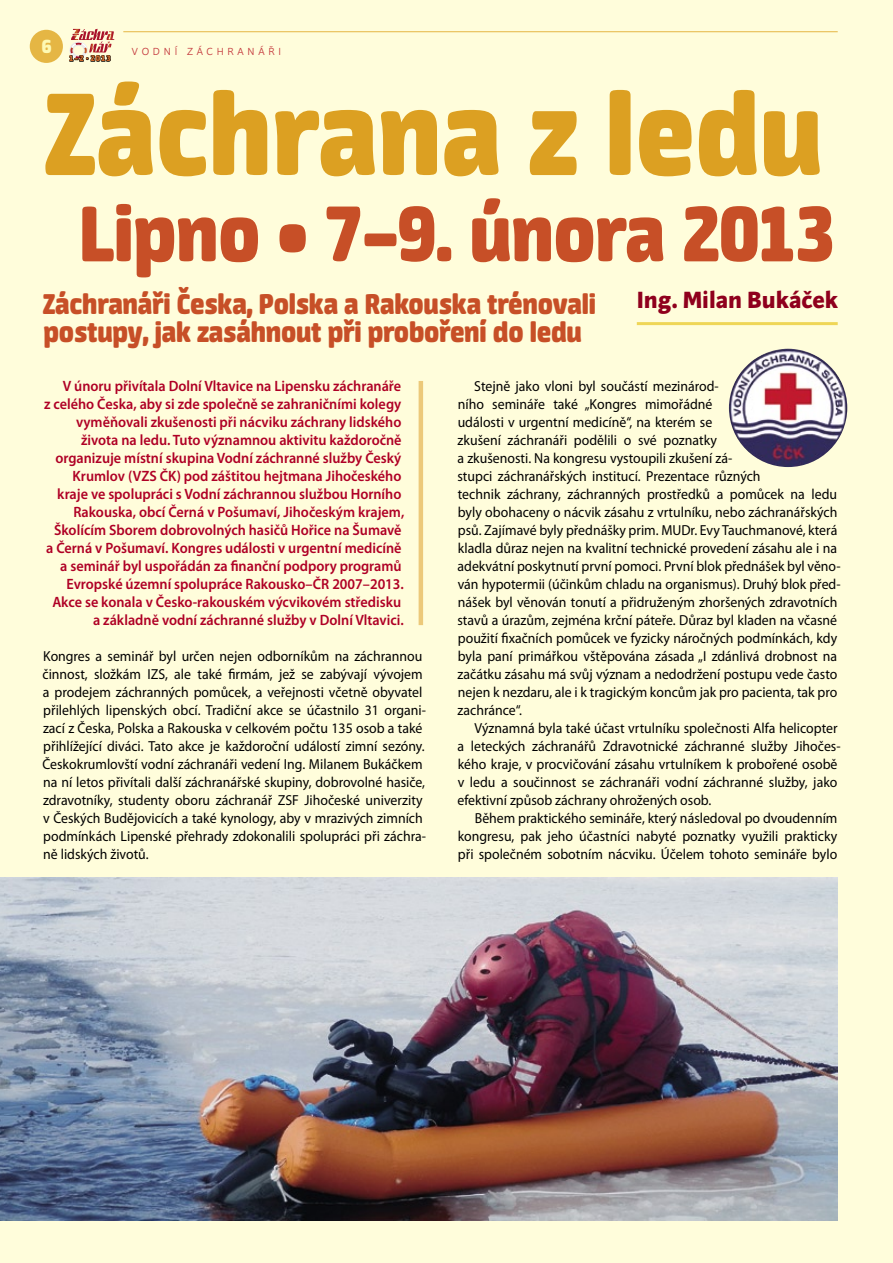
<style>
.page{position:relative;width:893px;height:1263px;background:#fffddb}
.page>*{position:absolute;margin:0;border:0;box-sizing:border-box;transform-origin:0 0}
.Titul_light{font:900 129px "Neuron";color:#dca022;scale:.95 1}
.Titul_tučný{font:900 87px "Neuron";letter-spacing:-.01em;color:#c74f27;scale:.95 1}
.Titul_tučný-2{font:900 31.5px/28.5px "Neuron";letter-spacing:-.01em;color:#c74f27;scale:.95 1}
.Autor_Č1{font:800 24px "Sonus";color:#8f001d;scale:.95 1}
.t1{font:900 21px "Neuron";color:#fefab5}
.Perex{font:600 15px/18px "Myriad Pro";color:#af0025;text-align:right;scale:.95 1}
.Text{font:14.55px/18px "Myriad Pro";color:#000;scale:.95 1}
.Text_odskok{font:14.55px/18px "Myriad Pro";color:#000;scale:.95 1}
.t2{font:300 10.5px "Sonus";letter-spacing:.36em;color:#c4393d}
.t3{font:900 9px "Neuron";color:#cc6527}
.s1{font-size:6px}
</style>
<div class="page">
<div style="left:30px;top:30px;width:33px;height:33px;background:#e5b644;border-radius:50%"></div>
<hr style="left:123px;top:31px;width:715px;height:1px;background:#e5b850">
<svg style="left:69px;top:29px;width:45px;height:33px"></svg>
<hr style="left:637px;top:322px;width:201px;height:3px;background:#efd656">
<hr style="left:419px;top:381px;width:4px;height:244px;background:#ecc97a">
<img style="left:0;top:878px;width:838px;height:342px">
<img style="left:729px;top:349px;width:118px;height:118px;border-radius:50%">
<p class="t1" style="left:42px;top:33px;width:11px">6</p>
<p class="t3" style="left:69px;top:53px;width:43px">1–2 <span class="s1">•</span> 2013</p>
<p class="t2" style="left:132px;top:45px;width:151px">VODNÍ ZÁCHRANÁŘI</p>
<p class="Titul_light" style="left:44px;top:56px;width:821px">Záchrana z ledu</p>
<p class="Titul_tučný" style="left:79px;top:181px;width:797px">Lipno • 7–9. února 2013</p>
<p class="Titul_tučný-2" style="left:43px;top:289px;width:584px">Záchranáři Česka, Polska a Rakouska trénovali postupy, jak zasáhnout při proboření do ledu</p>
<p class="Autor_Č1" style="left:637px;top:284px;width:213px">Ing. Milan Bukáček</p>
<p class="Perex" style="left:44px;top:377px;width:381px">V únoru přivítala Dolní Vltavice na Lipensku záchranáře<br>z celého Česka, aby si zde společně se zahraničními kolegy vyměňovali zkušenosti při nácviku záchrany lidského života na ledu. Tuto významnou aktivitu každoročně organizuje místní skupina Vodní záchranné služby Český Krumlov (VZS ČK) pod záštitou hejtmana Jihočeského kraje ve spolupráci s Vodní záchrannou službou Horního Rakouska, obcí Černá v Pošumaví, Jihočeským krajem, Školícím Sborem dobrovolných hasičů Hořice na Šumavě<br>a Černá v Pošumaví. Kongres události v urgentní medicíně a seminář byl uspořádán za finanční podpory programů Evropské územní spolupráce Rakousko–ČR 2007–2013.<br>Akce se konala v Česko-rakouském výcvikovém středisku<br>a základně vodní záchranné služby v Dolní Vltavici.</p>
<p class="Text_odskok" style="left:42px;top:647px;width:405px">Kongres a seminář byl určen nejen odborníkům na záchrannou činnost, složkám IZS, ale také firmám, jež se zabývají vývojem a prodejem záchranných pomůcek, a veřejnosti včetně obyvatel přilehlých lipenských obcí. Tradiční akce se účastnilo 31 organi&shy;zací z Česka, Polska a Rakouska v celkovém počtu 135 osob a také přihlížející diváci. Tato akce je každoroční událostí zimní sezóny.<br>Českokrumlovští vodní záchranáři vedení Ing. Milanem Bukáčkem na ní letos přivítali další záchranářské skupiny, dobrovolné hasiče, zdravotníky, studenty oboru záchranář ZSF Jihočeské univerzity v Českých Budějovicích a také kynology, aby v mrazivých zimních podmínkách Lipenské přehrady zdokonalili spolupráci při záchra&shy;ně lidských životů.</p>
<p class="Text" style="left:457px;top:377px;width:405px;text-indent:17px">Stejně jako vloni byl součástí mezinárod-<br>ního semináře také „Kongres mimořádné<br>události v urgentní medicíně“, na kterém se<br>zkušení záchranáři podělili o své poznatky<br>a zkušenosti. Na kongresu vystoupili zkušení zá-<br>stupci záchranářských institucí. Prezentace různých<br>technik záchrany, záchranných prostředků a pomůcek na ledu byly obohaceny o nácvik zásahu z vrtulníku, nebo záchranářských psů. Zajímavé byly přednášky prim. MUDr. Evy Tauchmanové, která kladla důraz nejen na kvalitní technické provedení zásahu ale i na adekvátní poskytnutí první pomoci. První blok přednášek byl věno&shy;ván hypotermii (účinkům chladu na organismus). Druhý blok před&shy;nášek byl věnován tonutí a přidruženým zhoršených zdravotních stavů a úrazům, zejména krční páteře. Důraz byl kladen na včasné použití fixačních pomůcek ve fyzicky náročných podmínkách, kdy byla paní primářkou vštěpována zásada „I zdánlivá drobnost na začátku zásahu má svůj význam a nedodržení postupu vede často nejen k nezdaru, ale i k tragickým koncům jak pro pacienta, tak pro zachránce“.</p>
<p class="Text" style="left:458px;top:719px;width:405px;text-indent:17px">Významná byla také účast vrtulníku společnosti Alfa helicopter a leteckých záchranářů Zdravotnické záchranné služby Jihočes&shy;kého kraje, v procvičování zásahu vrtulníkem k probořené osobě v ledu a součinnost se záchranáři vodní záchranné služby, jako efektivní způsob záchrany ohrožených osob.</p>
<p class="Text" style="left:458px;top:809px;width:401px;text-align:justify;text-indent:17px">Během praktického semináře, který následoval po dvoudenním kongresu, pak jeho účastníci nabyté poznatky využili prakticky při společném sobotním nácviku. Účelem tohoto semináře bylo</p>
</div>
